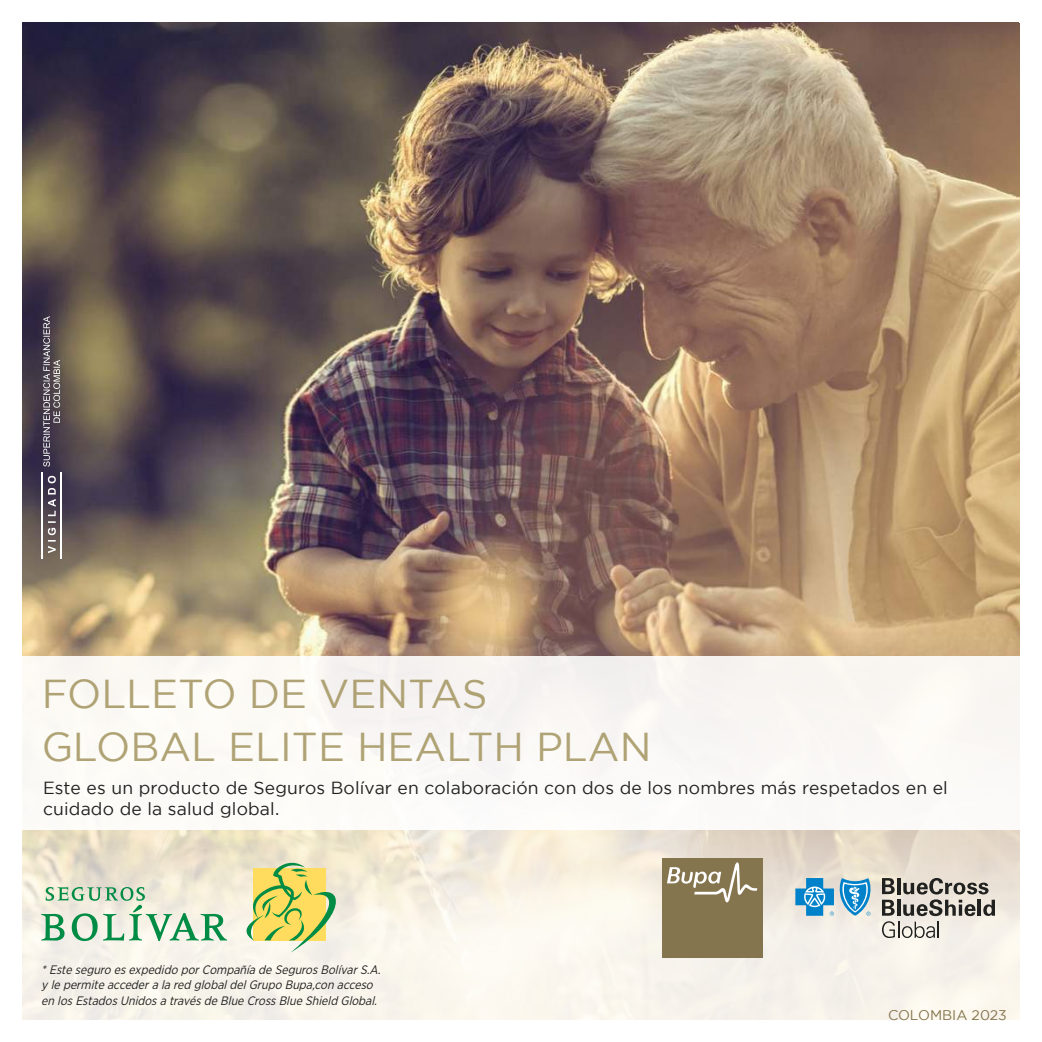
<style>
.page{position:relative;width:1042px;height:1042px;background:#fff}
.page>*{position:absolute;margin:0;border:0;box-sizing:border-box;transform-origin:0 0}
.t1{font:40.25px/52.5px "Gotham";color:#a79966}
.t2{font:17.5px/21px "Gotham";letter-spacing:.01em;color:#212120}
.t3{font:14px "Gotham";color:#85754e}
.t4{font:italic 12.25px/15.8px "Gotham Narrow";color:#212120}
</style>
<div class="page">
<img style="left:22px;top:22px;width:997px;height:997px">
<svg style="left:48px;top:476px;width:8px;height:77px"></svg>
<svg style="left:43px;top:316px;width:17px;height:151px;background:#685f68"></svg>
<hr style="left:41px;top:472px;width:2px;height:86px;background:#fff">
<hr style="left:60px;top:472px;width:2px;height:86px;background:#fff">
<div style="left:0;top:656px;width:1042px;height:174px;background:#fbf9f6"></div>
<svg style="left:795px;top:878px;width:76px;height:38px;background:#75b5d6"></svg>
<svg style="left:882px;top:878px;width:113px;height:60px;background:#b4b0a8"></svg>
<svg style="left:41px;top:859px;width:300px;height:93px;background:#d6ddb6"></svg>
<div style="left:662px;top:857px;width:100px;height:100px;background:#85754e"></div>
<svg style="left:667px;top:862px;width:90px;height:40px"></svg>
<h1 class="t1" style="left:41px;top:669px;width:612px">FOLLETO DE VENTAS<br>GLOBAL ELITE HEALTH PLAN</h1>
<h2 class="t2" style="left:43px;top:778px;width:906px">Este es un producto de Seguros Bolívar en colaboración con dos de los nombres más respetados en el cuidado de la salud global.</h2>
<p class="t4" style="left:41px;top:962px;width:344px">*Este seguro esexpedido porCompañía de SegurosBolívarS.A. y le permite accedera la red globaldelGrupo Bupa,con acceso en losEstadosUnidosa travésde Blue CrossBlue Shield Global.</p>
<p class="t3" style="left:888px;top:1008px;width:120px">COLOMBIA 2023</p>
</div>
